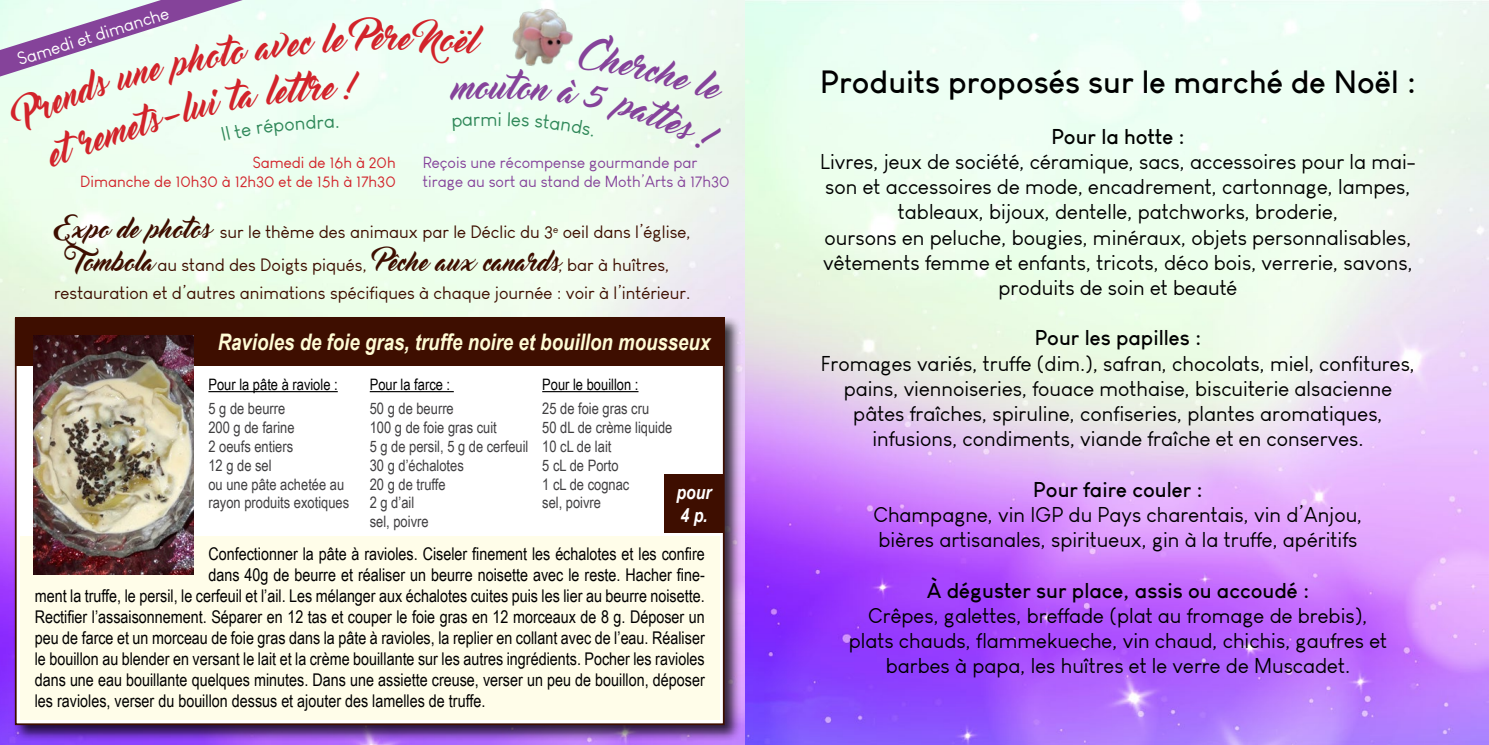
<style>
.page{position:relative;width:1489px;height:745px;background:#fff}
.page>*{position:absolute;margin:0;border:0;box-sizing:border-box;transform-origin:0 0}
.t1{font:33.25px "Master Of Break";color:#d2232a}
.t2{font:33.25px "Master Of Break";color:#85439a}
.t3{font:700 31.5px "Louis George Cafe";color:#000}
.t4{font:italic 700 22.75px "Arial Narrow";color:#fffcd5}
.t5{font:21px/25.2px "Louis George Cafe";color:#000;text-align:center}
.t6{font:700 21px "Louis George Cafe";color:#000}
.t7{font:italic 700 19.25px/23.1px "Arial Narrow";color:#fff}
.t8{font:17.5px "Arial Narrow";color:#000}
.t9{font:17.5px/32px "Louis George Cafe";color:#3e0e00;text-align:center}
.t10{font:17.5px "Louis George Cafe";color:#fff}
.t11{font:15.75px/18.9px "Arial Narrow";color:#414042}
.t12{font:15.75px/18.9px "Louis George Cafe";color:#85439a}
.t13{font:15.75px/18.9px "Louis George Cafe";color:#d2232a;text-align:right}
.t14{font:15.75px "Arial Narrow";color:#000}
.s1{font-family:"Master Of Break";font-size:24.5px}
</style>
<div class="page">
<img style="left:0;top:0;width:1488px;height:744px">
<img style="left:511px;top:7px;width:63px;height:12px">
<div style="left:12px;top:315px;width:729px;height:426px;background:#000;opacity:.75"></div>
<div style="left:15px;top:317px;width:709px;height:407px;background:#fff;border:2px solid #3e0e00"></div>
<div style="left:15px;top:317px;width:709px;height:49px;background:#3e0e00"></div>
<div style="left:20px;top:536px;width:699px;height:183px;background:#fffde9"></div>
<hr style="left:208px;top:391px;width:130px;height:1px;background:#000">
<img style="left:34px;top:335px;width:159px;height:239px">
<hr style="left:370px;top:391px;width:84px;height:1px;background:#000">
<hr style="left:542px;top:391px;width:96px;height:1px;background:#000">
<div style="left:664px;top:474px;width:60px;height:59px;background:#3e0e00"></div>
<svg style="left:0;top:0;width:388px;height:296px"></svg>
<svg style="left:398px;top:19px;width:326px;height:134px;background:#e9f8ec"></svg>
<p class="t10" style="left:15px;top:50px;width:159px;rotate:-18deg">Samedi et dimanche</p>
<h1 class="t1" style="left:382px;top:19px;width:16px">r</h1>
<h1 class="t2" style="left:488px;top:68px;width:18px">u</h1>
<h1 class="t1" style="left:72px;top:128px;width:63px;rotate:-19deg">reme</h1>
<p class="t13" style="left:80px;top:153px;width:317px">Samedi de 16h à 20h<br>Dimanche de 10h30 à 12h30 et de 15h à 17h30</p>
<p class="t12" style="left:423px;top:153px;width:308px">Reçois une récompense gourmande par tirage au sort au stand de Moth’Arts à 17h30</p>
<p class="t9" style="left:54px;top:216px;width:638px"><span class="s1">Expo de photos</span> sur le thème des animaux par le Déclic du 3<sup>e</sup> oeil dans l’église,<br><span class="s1">Tombola</span> au stand des Doigts piqués, <span class="s1">Pêche aux canards</span>, bar à huîtres,</p>
<p class="t9" style="left:54px;top:277px;width:638px">restauration et d’autres animations spécifiques à chaque journée : voir à l’intérieur.</p>
<p class="t4" style="left:218px;top:325px;width:494px">Ravioles de foie gras, truffe noire et bouillon mousseux</p>
<p class="t14" style="left:208px;top:372px;width:131px">Pour la pâte à raviole :</p>
<p class="t11" style="left:208px;top:398px;width:142px">5 g de beurre<br>200 g de farine<br>2 oeufs entiers<br>12 g de sel<br>ou une pâte achetée au rayon produits exotiques</p>
<p class="t8" style="left:208px;top:540px;width:498px">Confectionner la pâte à ravioles. Ciseler finement les échalotes et les confire</p>
<p class="t8" style="left:208px;top:561px;width:498px">dans 40g de beurre et réaliser un beurre noisette avec le reste. Hacher fine-</p>
<p class="t8" style="left:35px;top:582px;width:671px">ment la truffe, le persil, le cerfeuil et l’ail. Les mélanger aux échalotes cuites puis les lier au beurre noisette.</p>
<p class="t8" style="left:35px;top:603px;width:671px">Rectifier l’assaisonnement. Séparer en 12 tas et couper le foie gras en 12 morceaux de 8 g. Déposer un</p>
<p class="t8" style="left:35px;top:624px;width:671px">peu de farce et un morceau de foie gras dans la pâte à ravioles, la replier en collant avec de l’eau. Réaliser</p>
<p class="t8" style="left:35px;top:645px;width:671px">le bouillon au blender en versant le lait et la crème bouillante sur les autres ingrédients. Pocher les ravioles</p>
<p class="t8" style="left:35px;top:666px;width:671px">dans une eau bouillante quelques minutes. Dans une assiette creuse, verser un peu de bouillon, déposer</p>
<p class="t8" style="left:35px;top:687px;width:452px">les ravioles, verser du bouillon dessus et ajouter des lamelles de truffe.</p>
<p class="t14" style="left:370px;top:372px;width:82px">Pour la farce :</p>
<p class="t11" style="left:370px;top:398px;width:160px">50 g de beurre<br>100 g de foie gras cuit<br>5 g de persil, 5 g de cerfeuil<br>30 g d’échalotes<br>20 g de truffe<br>2 g d’ail<br>sel, poivre</p>
<p class="t14" style="left:542px;top:372px;width:98px">Pour le bouillon :</p>
<p class="t11" style="left:542px;top:398px;width:132px">25 de foie gras cru<br>50 dL de crème liquide<br>10 cL de lait<br>5 cL de Porto<br>1 cL de cognac<br>sel, poivre</p>
<p class="t7" style="left:676px;top:479px;width:37px">pour<br>4 p.</p>
<h2 class="t3" style="left:820px;top:62px;width:597px">Produits proposés sur le marché de Noël :</h2>
<p class="t6" style="left:1051px;top:123px;width:135px">Pour la hotte :</p>
<p class="t5" style="left:820px;top:149px;width:597px">Livres, jeux de société, céramique, sacs, accessoires pour la mai&shy;son et accessoires de mode, encadrement, cartonnage, lampes, tableaux, bijoux, dentelle, patchworks, broderie,<br>oursons en peluche, bougies, minéraux, objets personnalisables, vêtements femme et enfants, tricots, déco bois, verrerie, savons, produits de soin et beauté</p>
<p class="t6" style="left:1034px;top:324px;width:168px">Pour les papilles :</p>
<p class="t5" style="left:820px;top:350px;width:595px">Fromages variés, truffe (dim.), safran, chocolats, miel, confitures, pains, viennoiseries, fouace mothaise, biscuiterie alsacienne pâtes fraîches, spiruline, confiseries, plantes aromatiques, infusions, condiments, viande fraîche et en conserves.</p>
<p class="t6" style="left:1033px;top:475px;width:171px">Pour faire couler :</p>
<p class="t5" style="left:873px;top:501px;width:490px;text-align:left">Champagne, vin IGP du Pays charentais, vin d’Anjou, bières artisanales, spiritueux, gin à la truffe, apéritifs</p>
<p class="t6" style="left:926px;top:576px;width:384px">à déguster sur place, assis ou accoudé :</p>
<p class="t5" style="left:848px;top:602px;width:540px">Crêpes, galettes, breffade (plat au fromage de brebis), plats chauds, flammekueche, vin chaud, chichis, gaufres et barbes à papa, les huîtres et le verre de Muscadet.</p>
</div>
